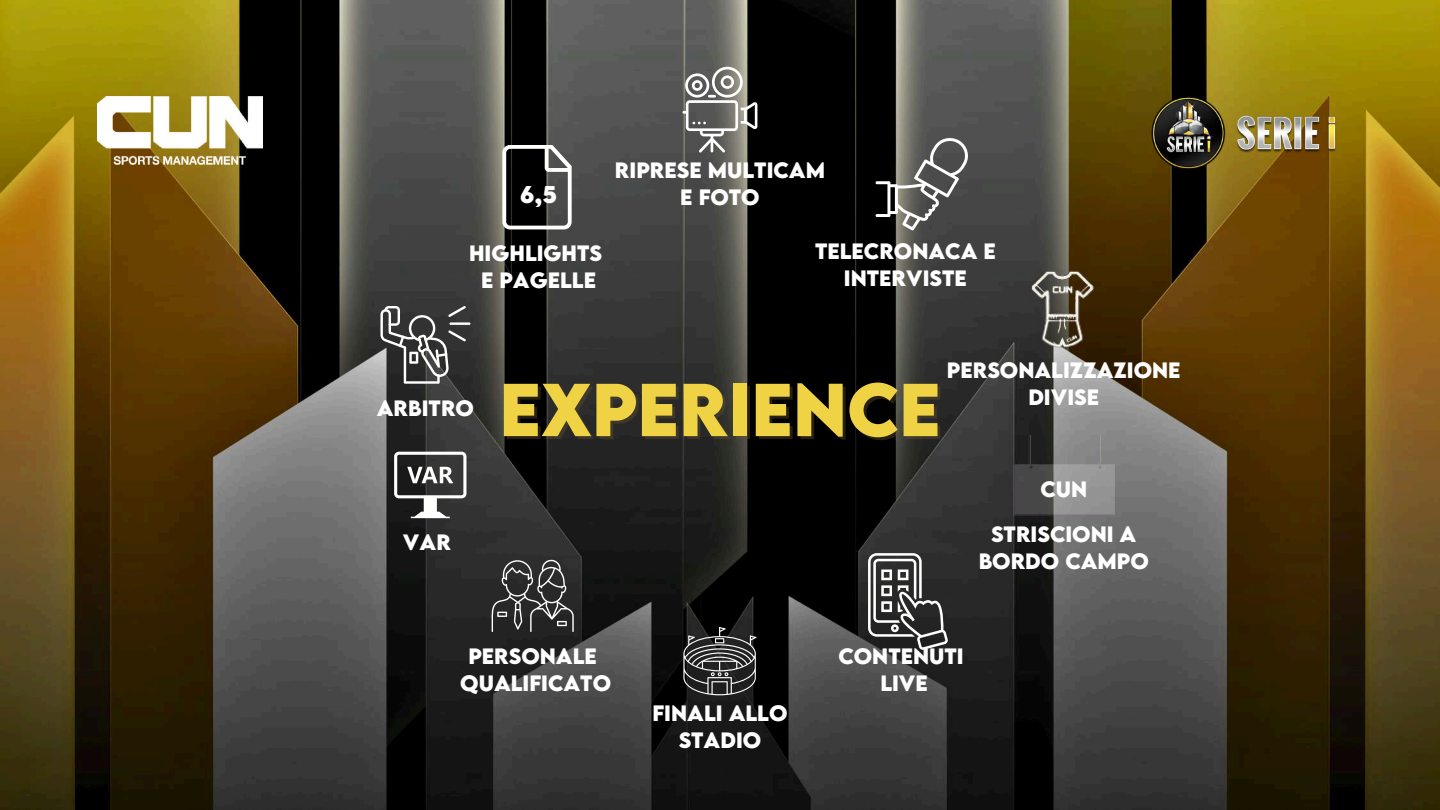
<style>
.page{position:relative;width:1440px;height:810px;background:#fff}
.page>*{position:absolute;margin:0;border:0;box-sizing:border-box;transform-origin:0 0}
.t1{font:700 66.5px "LEMONMILK";color:#efd344}
.t2{font:700 21.6px "LEMONMILK";color:#fff}
.t3{font:700 19.8px "LEMONMILK";color:#fffefe}
.t4{font:700 19.7px/27.1px "LEMONMILK";color:#fff;text-align:center}
.t5{font:700 19.7px/27.1px "LEMONMILK";letter-spacing:.13em;color:#fff;text-align:center}
.t6{font:700 19.7px/27.1px "LEMONMILK";letter-spacing:.11em;color:#fff;text-align:center}
.t7{font:700 19.7px/27.1px "LEMONMILK";letter-spacing:.14em;color:#fff;text-align:center}
</style>
<div class="page">
<img style="left:0;top:0;width:1440px;height:810px">
<img style="left:98px;top:96px;width:165px;height:68px">
<img style="left:1152px;top:96px;width:191px;height:74px">
<hr style="left:449px;top:322px;width:21px;height:3px;background:#fffffe">
<svg style="left:380px;top:306px;width:86px;height:78px;background:#5d5d5d"></svg>
<svg style="left:502px;top:145px;width:69px;height:84px"></svg>
<img style="left:1029px;top:244px;width:71px;height:112px">
<svg style="left:394px;top:452px;width:72px;height:66px"></svg>
<svg style="left:492px;top:560px;width:82px;height:72px;background:#494949"></svg>
<svg style="left:683px;top:627px;width:74px;height:68px;background:#484848"></svg>
<svg style="left:868px;top:553px;width:80px;height:97px"></svg>
<svg style="left:682px;top:67px;width:75px;height:85px"></svg>
<svg style="left:876px;top:138px;width:92px;height:92px;background:#61615e"></svg>
<svg style="left:1013px;top:435px;width:102px;height:81px;background:#6e6d6e"></svg>
<p class="t2" style="left:520px;top:179px;width:38px">6,5</p>
<p class="t7" style="left:469px;top:239px;width:134px">HIGHLIGHTS<br>E PAGELLE</p>
<p class="t6" style="left:615px;top:156px;width:205px">RIPRESE M ULTICAM<br>E FOTO</p>
<p class="t5" style="left:815px;top:237px;width:180px">TELECRONACA E<br>INTERVISTE</p>
<p class="t4" style="left:377px;top:394px;width:93px">ARBITRO</p>
<p class="t4" style="left:403px;top:529px;width:49px">VAR</p>
<h1 class="t1" style="left:499px;top:364px;width:443px">EXPERIENCE</h1>
<p class="t4" style="left:947px;top:356px;width:235px">PERSONALIZZAZIONE<br>DIVISE</p>
<p class="t3" style="left:1040px;top:476px;width:48px">CUN</p>
<p class="t4" style="left:979px;top:520px;width:172px">STRISCIONI A<br>BORDO CAMPO</p>
<p class="t4" style="left:460px;top:642px;width:152px">PERSONALE<br>QUALIFICATO</p>
<p class="t4" style="left:652px;top:699px;width:137px">FINALI ALLO<br>STADIO</p>
<p class="t4" style="left:838px;top:642px;width:127px">CONTENUTI<br>LIVE</p>
</div>
